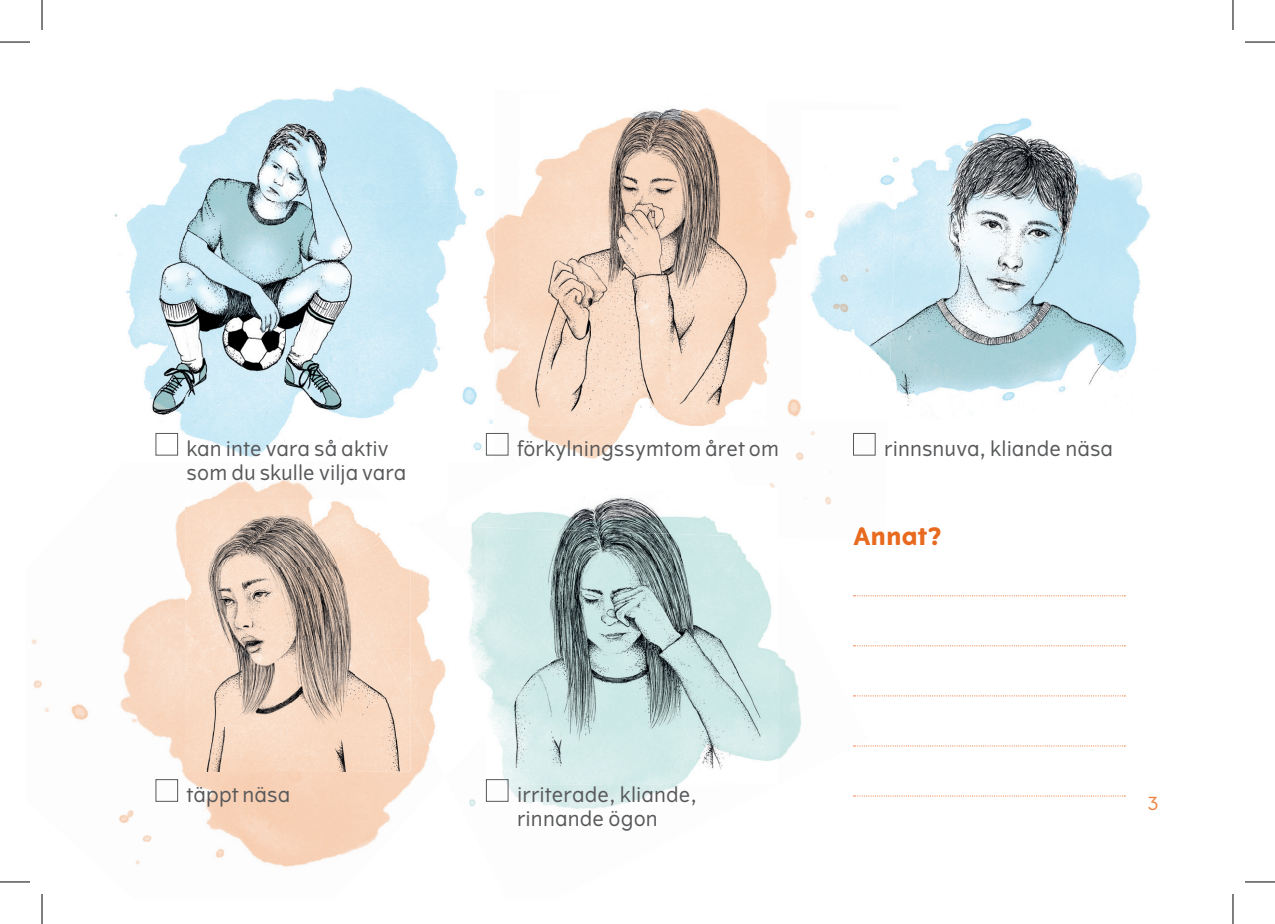
<style>
.page{position:relative;width:1275px;height:924px;background:#fff}
.page>*{position:absolute;margin:0;border:0;box-sizing:border-box;transform-origin:0 0}
.t1{font:700 24px "Vertigo";letter-spacing:.01em;color:#e86a1f}
.t2{font:20px/24px "Vertigo";letter-spacing:.005em;color:#57585a}
.t3{font:18px "Vertigo";color:#ed8442}
</style>
<div class="page">
<img style="left:167px;top:87px;width:280px;height:114px">
<img style="left:114px;top:201px;width:333px;height:130px">
<img style="left:128px;top:331px;width:312px;height:88px">
<img style="left:469px;top:784px;width:201px;height:26px">
<img style="left:469px;top:779px;width:20px;height:21px">
<img style="left:670px;top:696px;width:198px;height:101px">
<img style="left:778px;top:656px;width:60px;height:55px">
<img style="left:488px;top:656px;width:231px;height:128px">
<img style="left:719px;top:537px;width:59px;height:247px">
<img style="left:486px;top:537px;width:116px;height:119px">
<img style="left:602px;top:537px;width:118px;height:119px">
<img style="left:899px;top:118px;width:251px;height:296px">
<img style="left:447px;top:141px;width:73px;height:270px">
<img style="left:767px;top:145px;width:31px;height:173px">
<img style="left:760px;top:360px;width:55px;height:179px">
<img style="left:760px;top:425px;width:3px;height:60px">
<img style="left:825px;top:433px;width:51px;height:72px">
<img style="left:449px;top:141px;width:45px;height:283px">
<img style="left:472px;top:425px;width:235px;height:99px">
<img style="left:520px;top:107px;width:185px;height:318px">
<img style="left:705px;top:108px;width:62px;height:317px">
<img style="left:608px;top:385px;width:100px;height:40px">
<img style="left:765px;top:485px;width:13px;height:52px">
<img style="left:486px;top:485px;width:279px;height:52px">
<img style="left:801px;top:157px;width:98px;height:262px">
<img style="left:269px;top:770px;width:146px;height:97px">
<img style="left:32px;top:639px;width:245px;height:224px">
<img style="left:290px;top:482px;width:24px;height:17px">
<img style="left:210px;top:479px;width:80px;height:20px">
<img style="left:46px;top:598px;width:139px;height:77px">
<img style="left:175px;top:509px;width:10px;height:64px">
<img style="left:128px;top:351px;width:219px;height:106px">
<img style="left:411px;top:524px;width:75px;height:253px">
<img style="left:185px;top:499px;width:226px;height:271px">
<img style="left:337px;top:526px;width:74px;height:122px">
<img style="left:379px;top:648px;width:32px;height:61px">
<img style="left:486px;top:589px;width:71px;height:144px">
<svg style="left:853px;top:595px;width:272px;height:1px"></svg>
<svg style="left:853px;top:645px;width:272px;height:1px"></svg>
<svg style="left:853px;top:695px;width:272px;height:1px"></svg>
<svg style="left:853px;top:745px;width:272px;height:1px"></svg>
<svg style="left:853px;top:795px;width:272px;height:1px"></svg>
<div style="left:155px;top:433px;width:23px;height:22px;border:1px solid #57585a"></div>
<div style="left:853px;top:433px;width:22px;height:22px;border:1px solid #57585a"></div>
<div style="left:486px;top:433px;width:22px;height:22px;border:1px solid #57585a"></div>
<div style="left:486px;top:778px;width:22px;height:23px;border:1px solid #57585a"></div>
<div style="left:155px;top:778px;width:23px;height:23px;border:1px solid #57585a"></div>
<hr style="left:0;top:42px;width:30px;height:1px;background:#000">
<hr style="left:1245px;top:42px;width:30px;height:1px;background:#000">
<hr style="left:0;top:881px;width:30px;height:1px;background:#000">
<hr style="left:1245px;top:881px;width:30px;height:1px;background:#000">
<hr style="left:42px;top:0;width:1px;height:30px;background:#000">
<hr style="left:42px;top:893px;width:1px;height:30px;background:#000">
<hr style="left:1232px;top:0;width:1px;height:30px;background:#000">
<hr style="left:1232px;top:893px;width:1px;height:30px;background:#000">
<p class="t2" style="left:187px;top:436px;width:221px">kan inte vara så aktiv som du skulle vilja vara</p>
<p class="t2" style="left:517px;top:436px;width:263px">förkylningssymtom året om</p>
<p class="t2" style="left:884px;top:436px;width:230px">rinnsnuva, kliande näsa</p>
<p class="t2" style="left:187px;top:782px;width:105px">täppt näsa</p>
<p class="t1" style="left:853px;top:522px;width:90px">Annat?</p>
<p class="t2" style="left:517px;top:782px;width:182px">irriterade, kliande, rinnande ögon</p>
<p class="t3" style="left:1148px;top:793px;width:12px">3</p>
</div>
